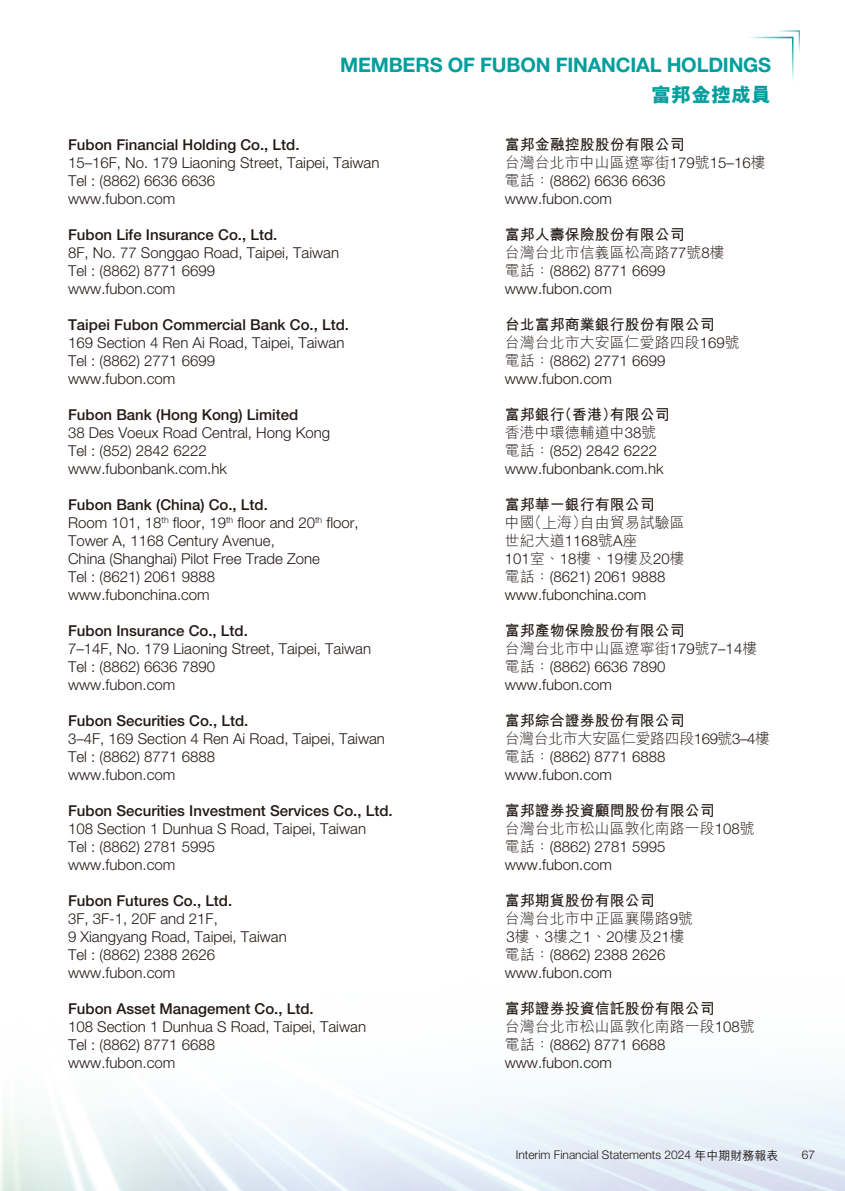
<style>
.page{position:relative;width:845px;height:1191px;background:#fff}
.page>*{position:absolute;margin:0;border:0;box-sizing:border-box;transform-origin:0 0}
.t1{font:700 20px "Helvetica Neue LT Std";letter-spacing:-.01em;color:#009e9c}
.t2{font:800 20px "M Hei HK";color:#009e9c}
.t3{font:300 15px/18px "Helvetica Neue LT Std";color:#231916}
.t4{font:500 15px "Helvetica Neue LT Std";color:#231916}
.t5{font:300 15px/18px "M Hei HK";color:#231916}
.t6{font:700 15px/18px "M Hei HK";color:#231916}
.t7{font:300 15px/18px "M Hei HK";letter-spacing:-.03em;color:#231916}
.t8{font:300 12px "Helvetica Neue LT Std";color:#231916}
.s1{font-weight:700}
.s2{font-family:"Helvetica Neue LT Std"}
.s3{font-family:"M Hei HK"}
.s4{font-weight:300}
.s5{font-family:"Helvetica Neue LT Std";font-weight:300}
.s6{font-weight:500}
.s7{font-family:"M Hei HK";font-weight:500}
</style>
<div class="page">
<svg style="left:750px;top:30px;width:50px;height:50px"></svg>
<h1 class="t1" style="left:340px;top:52px;width:433px">MEMBERS OF FUBON FINANCIAL HOLDINGS</h1>
<h1 class="t2" style="left:651px;top:84px;width:121px">富邦金控成員</h1>
<p class="t5" style="left:505px;top:135px;width:262px"><span class="s1">富邦金融控股股份有限公司<br></span>台灣台北市中山區遼寧街<span class="s2">179</span>號<span class="s2">15–16</span>樓</p>
<p class="t3" style="left:505px;top:171px;width:162px"><span class="s3">電話：</span>(8862) 6636 6636 www.fubon.com</p>
<p class="t5" style="left:505px;top:225px;width:222px"><span class="s1">富邦人壽保險股份有限公司<br></span>台灣台北市信義區松高路<span class="s2">77</span>號<span class="s2">8</span>樓</p>
<p class="t3" style="left:505px;top:261px;width:162px"><span class="s3">電話：</span>(8862) 8771 6699 www.fubon.com</p>
<p class="t6" style="left:505px;top:314px;width:237px">台北富邦商業銀行股份有限公司<br><span class="s4">台灣台北市大安區仁愛路四段</span><span class="s5">169</span><span class="s4">號</span></p>
<p class="t3" style="left:505px;top:351px;width:162px"><span class="s3">電話：</span>(8862) 2771 6699 www.fubon.com</p>
<p class="t6" style="left:505px;top:404px;width:167px">富邦銀行（香港）有限公司<span class="s4">香港中環德輔道中</span><span class="s5">38</span><span class="s4">號</span></p>
<p class="t3" style="left:505px;top:441px;width:160px"><span class="s3">電話：</span>(852) 2842 6222 www.fubonbank.com.hk</p>
<p class="t6" style="left:505px;top:494px;width:152px">富邦華一銀行有限公司</p>
<p class="t5" style="left:505px;top:513px;width:182px">中國（上海）自由貿易試驗區世紀大道<span class="s2">1168</span>號<span class="s2">A</span>座</p>
<p class="t3" style="left:505px;top:549px;width:182px">101<span class="s3">室、</span>18<span class="s3">樓、</span>19<span class="s3">樓及</span>20<span class="s3">樓電話：</span>(8621) 2061 9888 www.fubonchina.com</p>
<p class="t5" style="left:505px;top:621px;width:254px"><span class="s1">富邦產物保險股份有限公司<br></span>台灣台北市中山區遼寧街<span class="s2">179</span>號<span class="s2">7–14</span>樓</p>
<p class="t3" style="left:505px;top:657px;width:162px"><span class="s3">電話：</span>(8862) 6636 7890 www.fubon.com</p>
<p class="t7" style="left:505px;top:711px;width:267px"><span class="s1">富邦綜合證券股份有限公司<br></span>台灣台北市大安區仁愛路四段<span class="s2">169</span>號<span class="s2">3–4</span>樓</p>
<p class="t3" style="left:505px;top:747px;width:162px"><span class="s3">電話：</span>(8862) 8771 6888 www.fubon.com</p>
<p class="t5" style="left:505px;top:801px;width:252px"><span class="s1">富邦證券投資顧問股份有限公司<br></span>台灣台北市松山區敦化南路一段<span class="s2">108</span>號</p>
<p class="t3" style="left:505px;top:837px;width:162px"><span class="s3">電話：</span>(8862) 2781 5995 www.fubon.com</p>
<p class="t5" style="left:505px;top:891px;width:190px"><span class="s1">富邦期貨股份有限公司<br></span>台灣台北市中正區襄陽路<span class="s2">9</span>號<br><span class="s2">3</span>樓、<span class="s2">3</span>樓之<span class="s2">1</span>、<span class="s2">20</span>樓及<span class="s2">21</span>樓</p>
<p class="t3" style="left:505px;top:945px;width:162px"><span class="s3">電話：</span>(8862) 2388 2626 www.fubon.com</p>
<p class="t5" style="left:505px;top:999px;width:252px"><span class="s1">富邦證券投資信託股份有限公司<br></span>台灣台北市松山區敦化南路一段<span class="s2">108</span>號</p>
<p class="t3" style="left:505px;top:1035px;width:162px"><span class="s3">電話：</span>(8862) 8771 6688 www.fubon.com</p>
<p class="t4" style="left:68px;top:135px;width:233px">Fubon Financial Holding Co., Ltd.</p>
<p class="t3" style="left:68px;top:153px;width:313px">15–16F, No. 179 Liaoning Street, Taipei, Taiwan<br>Tel : (8862) 6636 6636<br>www.fubon.com</p>
<p class="t4" style="left:68px;top:225px;width:211px">Fubon Life Insurance Co., Ltd.</p>
<p class="t3" style="left:68px;top:243px;width:272px">8F, No. 77 Songgao Road, Taipei, Taiwan<br>Tel : (8862) 8771 6699<br>www.fubon.com</p>
<p class="t4" style="left:68px;top:315px;width:282px">Taipei Fubon Commercial Bank Co., Ltd.</p>
<p class="t3" style="left:68px;top:333px;width:278px">169 Section 4 Ren Ai Road, Taipei, Taiwan<br>Tel : (8862) 2771 6699<br>www.fubon.com</p>
<p class="t4" style="left:68px;top:405px;width:232px">Fubon Bank (Hong Kong) Limited</p>
<p class="t3" style="left:68px;top:423px;width:264px">38 Des Voeux Road Central, Hong Kong<br>Tel : (852) 2842 6222 www.fubonbank.com.hk</p>
<p class="t3" style="left:68px;top:495px;width:292px"><span class="s6">Fubon Bank (China) Co., Ltd.<br></span>Room 101, 18<sup>th</sup> floor, 19<sup>th</sup> floor and 20<sup>th</sup> floor,<br>Tower A, 1168 Century Avenue,<br>China (Shanghai) Pilot Free Trade Zone<br>Tel : (8621) 2061 9888 www.fubonchina.com</p>
<p class="t4" style="left:68px;top:621px;width:181px">Fubon Insurance Co., Ltd.</p>
<p class="t3" style="left:68px;top:639px;width:304px">7–14F, No. 179 Liaoning Street, Taipei, Taiwan<br>Tel : (8862) 6636 7890<br>www.fubon.com</p>
<p class="t4" style="left:68px;top:711px;width:182px">Fubon Securities Co., Ltd.</p>
<p class="t3" style="left:68px;top:729px;width:318px">3–4F, 169 Section 4 Ren Ai Road, Taipei, Taiwan<br>Tel : (8862) 8771 6888<br>www.fubon.com</p>
<p class="t4" style="left:68px;top:801px;width:326px">Fubon Securities Investment Services Co., Ltd.</p>
<p class="t3" style="left:68px;top:819px;width:299px">108 Section 1 Dunhua S Road, Taipei, Taiwan<br>Tel : (8862) 2781 5995<br>www.fubon.com</p>
<p class="t4" style="left:68px;top:891px;width:166px">Fubon Futures Co., Ltd.</p>
<p class="t3" style="left:68px;top:909px;width:220px">3F, 3F-1, 20F and 21F,<br>9 Xiangyang Road, Taipei, Taiwan<br>Tel : (8862) 2388 2626 www.fubon.com</p>
<p class="t4" style="left:68px;top:999px;width:247px">Fubon Asset Management Co., Ltd.</p>
<p class="t3" style="left:68px;top:1017px;width:299px">108 Section 1 Dunhua S Road, Taipei, Taiwan<br>Tel : (8862) 8771 6688<br>www.fubon.com</p>
<p class="t8" style="left:516px;top:1147px;width:264px">Interim Financial Statements 2024 <span class="s7">年中期財務報表</span></p>
<p class="t8" style="left:802px;top:1147px;width:15px">67</p>
</div>
